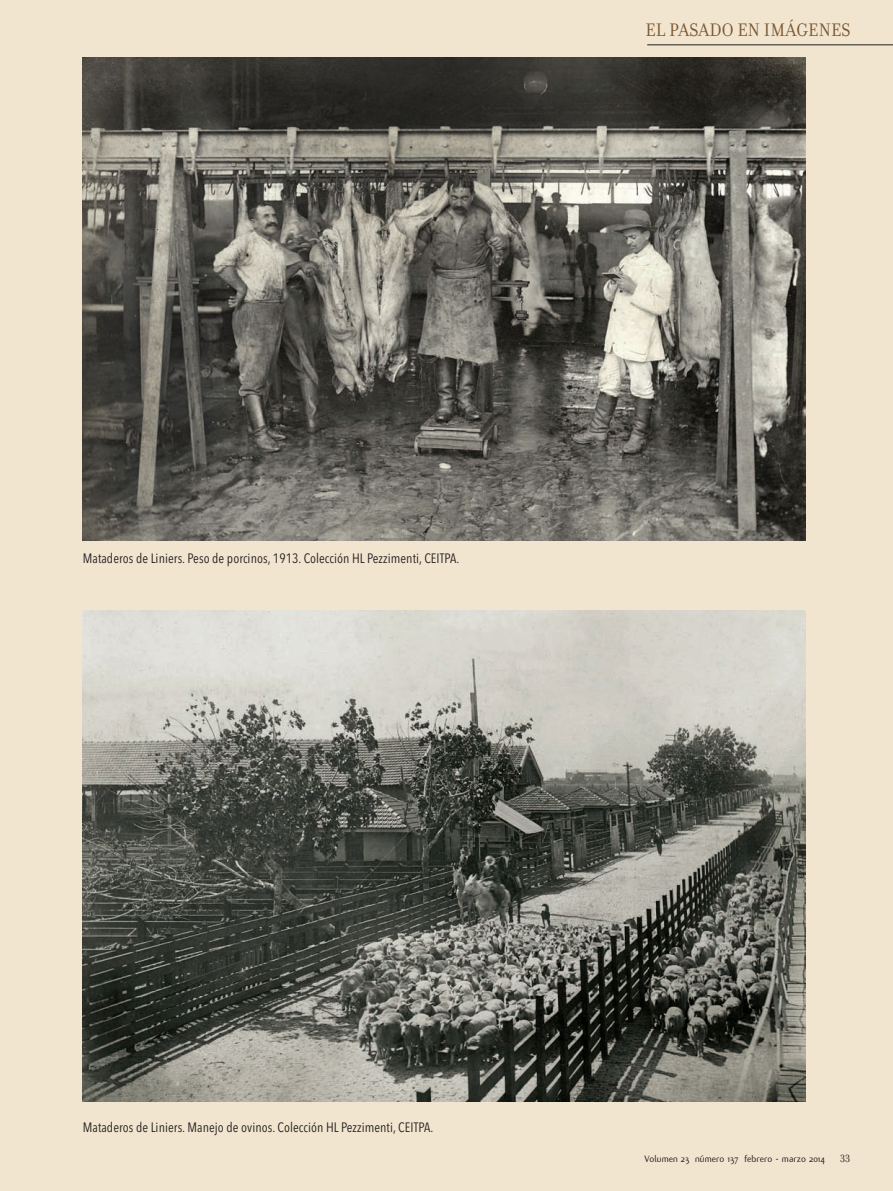
<style>
.page{position:relative;width:893px;height:1191px;background:#f2e5cf}
.page>*{position:absolute;margin:0;border:0;box-sizing:border-box;transform-origin:0 0}
.t1{font:19.5px "Filosofia";letter-spacing:.01em;color:#7b5732;scale:.95 1}
.t2{font:condensed 13.5px "Avenir Next LT Pro";letter-spacing:.005em;color:#231f20}
.t3{font:11.25px "Filosofia";color:#231f20}
.t4{font:10.2px "Flux";color:#231f20}
</style>
<div class="page">
<img style="left:83px;top:58px;width:723px;height:483px">
<img style="left:83px;top:611px;width:723px;height:490px">
<hr style="left:647px;top:45px;width:246px;height:1px;background:#231f20">
<h1 class="t1" style="left:645px;top:19px;width:217px">EL PASADO EN IMÁGENES</h1>
<p class="t2" style="left:83px;top:550px;width:378px">Mataderos de Liniers. Peso de porcinos, 1913. Colección HL Pezzimenti, CEITPA.</p>
<p class="t2" style="left:83px;top:1119px;width:352px">Mataderos de Liniers. Manejo de ovinos. Colección HL Pezzimenti, CEITPA.</p>
<p class="t4" style="left:645px;top:1153px;width:182px">Volumen 23 número 137 febrero - marzo 2014</p>
<p class="t3" style="left:840px;top:1152px;width:12px">33</p>
</div>
